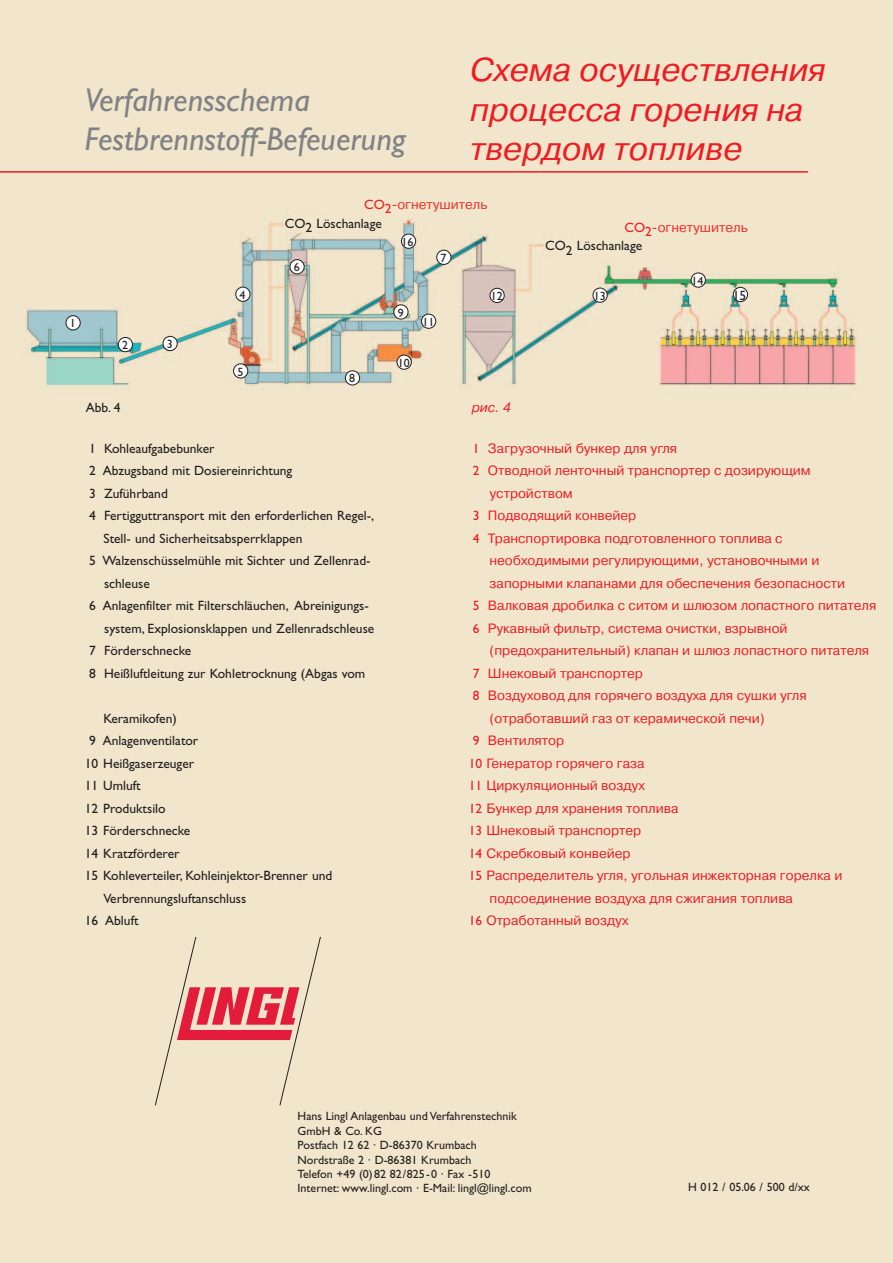
<style>
.page{position:relative;width:893px;height:1263px;background:#fff}
.page>*{position:absolute;margin:0;border:0;box-sizing:border-box;transform-origin:0 0}
.t1{font:italic 33px/39.6px "Pragmatica G";color:#ee1d23}
.t2{font:italic 33px/39.6px "Gill Sans";color:#808285}
.t3{font:13.5px "Pragmatica G";color:#ee1d23}
.t4{font:13.5px "Gill Sans";color:#231f20}
.t5{font:13.5px "Pragmatica G";color:#ee2f2a}
.t6{font:italic 13.5px "Pragmatica G";color:#ee1d23}
.t7{font:12px/14.4px "Gill Sans";color:#231f20}
.s1{font-family:"Gill Sans";color:#ee1d23}
.s2{font-family:"Gill Sans"}
</style>
<div class="page">
<div style="left:0;top:0;width:892px;height:1263px;background:#f1e6cc"></div>
<svg style="left:155px;top:936px;width:166px;height:170px"></svg>
<img style="left:26px;top:213px;width:831px;height:176px">
<hr style="left:0;top:171px;width:808px;height:2px;background:#ee1d23">
<div style="left:5px;top:206px;width:126px;height:54px;background:#f1e6cc"></div>
<div style="left:66px;top:316px;width:14px;height:14px;background:#fff;border-radius:50%"></div>
<div style="left:66px;top:315px;width:15px;height:15px;border:1px solid #231f20;border-radius:50%"></div>
<div style="left:691px;top:273px;width:14px;height:14px;background:#fff;border-radius:50%"></div>
<div style="left:690px;top:273px;width:15px;height:15px;border:1px solid #231f20;border-radius:50%"></div>
<div style="left:118px;top:337px;width:14px;height:15px;background:#fff;border-radius:50%"></div>
<div style="left:118px;top:337px;width:15px;height:15px;border:1px solid #231f20;border-radius:50%"></div>
<div style="left:163px;top:336px;width:14px;height:15px;background:#fff;border-radius:50%"></div>
<div style="left:163px;top:336px;width:15px;height:15px;border:1px solid #231f20;border-radius:50%"></div>
<div style="left:236px;top:287px;width:14px;height:14px;background:#fff;border-radius:50%"></div>
<div style="left:235px;top:287px;width:15px;height:15px;border:1px solid #231f20;border-radius:50%"></div>
<div style="left:233px;top:364px;width:15px;height:14px;background:#fff;border-radius:50%"></div>
<div style="left:233px;top:363px;width:15px;height:15px;border:1px solid #231f20;border-radius:50%"></div>
<div style="left:290px;top:260px;width:14px;height:14px;background:#fff;border-radius:50%"></div>
<div style="left:289px;top:259px;width:15px;height:15px;border:1px solid #231f20;border-radius:50%"></div>
<div style="left:437px;top:250px;width:14px;height:14px;background:#fff;border-radius:50%"></div>
<div style="left:436px;top:250px;width:15px;height:15px;border:1px solid #231f20;border-radius:50%"></div>
<div style="left:345px;top:371px;width:14px;height:14px;background:#fff;border-radius:50%"></div>
<div style="left:345px;top:370px;width:15px;height:15px;border:1px solid #231f20;border-radius:50%"></div>
<div style="left:394px;top:305px;width:14px;height:14px;background:#fff;border-radius:50%"></div>
<div style="left:393px;top:304px;width:15px;height:15px;border:1px solid #231f20;border-radius:50%"></div>
<div style="left:397px;top:355px;width:14px;height:14px;background:#fff;border-radius:50%"></div>
<div style="left:396px;top:355px;width:15px;height:15px;border:1px solid #231f20;border-radius:50%"></div>
<div style="left:421px;top:314px;width:15px;height:14px;background:#fff;border-radius:50%"></div>
<div style="left:421px;top:314px;width:15px;height:15px;border:1px solid #231f20;border-radius:50%"></div>
<div style="left:490px;top:288px;width:14px;height:15px;background:#fff;border-radius:50%"></div>
<div style="left:489px;top:288px;width:15px;height:15px;border:1px solid #231f20;border-radius:50%"></div>
<div style="left:593px;top:288px;width:14px;height:14px;background:#fff;border-radius:50%"></div>
<div style="left:592px;top:288px;width:15px;height:15px;border:1px solid #231f20;border-radius:50%"></div>
<div style="left:733px;top:287px;width:14px;height:15px;background:#fff;border-radius:50%"></div>
<div style="left:733px;top:287px;width:15px;height:15px;border:1px solid #231f20;border-radius:50%"></div>
<div style="left:401px;top:234px;width:14px;height:14px;background:#fff;border-radius:50%"></div>
<div style="left:401px;top:234px;width:15px;height:15px;border:1px solid #231f20;border-radius:50%"></div>
<div style="left:284px;top:216px;width:98px;height:16px;background:#f1e6cc"></div>
<div style="left:544px;top:238px;width:99px;height:16px;background:#f1e6cc"></div>
<h1 class="t2" style="left:85px;top:83px;width:322px">Verfahrensschema<br>Festbrennstoff-Befeuerung</h1>
<h1 class="t1" style="left:470px;top:53px;width:357px">Схема осуществления процесса горения на твердом топливе</h1>
<p class="t7" style="left:70px;top:318px;width:7px">1</p>
<p class="t7" style="left:122px;top:339px;width:7px">2</p>
<p class="t7" style="left:167px;top:338px;width:7px">3</p>
<p class="t7" style="left:239px;top:289px;width:7px">4</p>
<p class="t7" style="left:237px;top:366px;width:7px">5</p>
<p class="t5" style="left:364px;top:199px;width:125px"><span class="s1">CO2</span>-огнетушитель</p>
<p class="t4" style="left:285px;top:219px;width:98px">CO2 Löschanlage</p>
<p class="t7" style="left:294px;top:261px;width:7px">6</p>
<p class="t7" style="left:401px;top:236px;width:13px">16</p>
<p class="t7" style="left:440px;top:252px;width:7px">7</p>
<p class="t5" style="left:624px;top:222px;width:125px"><span class="s1">CO2</span>-огнетушитель</p>
<p class="t4" style="left:545px;top:241px;width:98px">CO2 Löschanlage</p>
<p class="t7" style="left:691px;top:275px;width:13px">14</p>
<p class="t7" style="left:349px;top:373px;width:7px">8</p>
<p class="t7" style="left:397px;top:307px;width:7px">9</p>
<p class="t7" style="left:398px;top:357px;width:13px">10</p>
<p class="t7" style="left:422px;top:316px;width:13px">11</p>
<p class="t7" style="left:491px;top:290px;width:13px">12</p>
<p class="t7" style="left:594px;top:290px;width:13px">13</p>
<p class="t4" style="left:732px;top:291px;width:15px">15</p>
<p class="t4" style="left:86px;top:403px;width:36px">Abb. 4</p>
<p class="t6" style="left:471px;top:403px;width:41px">рис. 4</p>
<p class="t4" style="left:89px;top:443px;width:127px">1 Kohleaufgabebunker</p>
<p class="t4" style="left:89px;top:466px;width:205px">2 Abzugsband mit Dosiereinrichtung</p>
<p class="t4" style="left:89px;top:488px;width:80px">3 Zuführband</p>
<p class="t4" style="left:89px;top:511px;width:287px">4 Fertigguttransport mit den erforderlichen Regel-,</p>
<p class="t4" style="left:103px;top:533px;width:200px">Stell- und Sicherheitsabsperrklappen</p>
<p class="t4" style="left:89px;top:556px;width:283px">5 Walzenschüsselmühle mit Sichter und Zellenrad-</p>
<p class="t4" style="left:104px;top:578px;width:47px">schleuse</p>
<p class="t4" style="left:89px;top:601px;width:281px">6 Anlagenfilter mit Filterschläuchen, Abreinigungs-</p>
<p class="t4" style="left:104px;top:623px;width:272px">system, Explosionsklappen und Zellenradschleuse</p>
<p class="t4" style="left:89px;top:646px;width:104px">7 Förderschnecke</p>
<p class="t4" style="left:89px;top:668px;width:278px">8 Heißluftleitung zur Kohletrocknung (Abgas vom</p>
<p class="t4" style="left:103px;top:713px;width:75px">Keramikofen)</p>
<p class="t4" style="left:89px;top:736px;width:111px">9 Anlagenventilator</p>
<p class="t4" style="left:85px;top:758px;width:111px">10 Heißgaserzeuger</p>
<p class="t4" style="left:85px;top:781px;width:57px">11 Umluft</p>
<p class="t4" style="left:85px;top:803px;width:82px">12 Produktsilo</p>
<p class="t4" style="left:85px;top:826px;width:107px">13 Förderschnecke</p>
<p class="t4" style="left:85px;top:848px;width:96px">14 Kratzförderer</p>
<p class="t4" style="left:85px;top:871px;width:249px">15 Kohleverteiler, Kohleinjektor-Brenner und</p>
<p class="t4" style="left:103px;top:893px;width:144px">Verbrennungsluftanschluss</p>
<p class="t4" style="left:85px;top:916px;width:55px">16 Abluft</p>
<p class="t3" style="left:473px;top:443px;width:206px"><span class="s2">1</span> Загрузочный бункер для угля</p>
<p class="t3" style="left:473px;top:466px;width:339px"><span class="s2">2</span> Отводной ленточный транспортер с дозирующим</p>
<p class="t3" style="left:489px;top:488px;width:85px">устройством</p>
<p class="t3" style="left:473px;top:511px;width:165px"><span class="s2">3</span> Подводящий конвейер</p>
<p class="t3" style="left:473px;top:533px;width:311px"><span class="s2">4</span> Транспортировка подготовленного топлива с</p>
<p class="t3" style="left:489px;top:556px;width:331px">необходимыми регулирующими, установочными и</p>
<p class="t3" style="left:489px;top:578px;width:357px">запорными клапанами для обеспечения безопасности</p>
<p class="t3" style="left:473px;top:601px;width:405px"><span class="s2">5</span> Валковая дробилка с ситом и шлюзом лопастного питателя</p>
<p class="t3" style="left:473px;top:623px;width:316px"><span class="s2">6</span> Рукавный фильтр, система очистки, взрывной</p>
<p class="t3" style="left:489px;top:646px;width:381px">(предохранительный) клапан и шлюз лопастного питателя</p>
<p class="t3" style="left:473px;top:668px;width:171px"><span class="s2">7</span> Шнековый транспортер</p>
<p class="t3" style="left:473px;top:691px;width:335px"><span class="s2">8</span> Воздуховод для горячего воздуха для сушки угля</p>
<p class="t3" style="left:489px;top:713px;width:276px">(отработавший газ от керамической печи)</p>
<p class="t3" style="left:473px;top:736px;width:93px"><span class="s2">9</span> Вентилятор</p>
<p class="t3" style="left:469px;top:758px;width:177px"><span class="s2">10</span> Генератор горячего газа</p>
<p class="t3" style="left:469px;top:781px;width:178px"><span class="s2">11</span> Циркуляционный воздух</p>
<p class="t3" style="left:469px;top:803px;width:211px"><span class="s2">12</span> Бункер для хранения топлива</p>
<p class="t3" style="left:469px;top:826px;width:174px"><span class="s2">13</span> Шнековый транспортер</p>
<p class="t3" style="left:469px;top:848px;width:163px"><span class="s2">14</span> Скребковый конвейер</p>
<p class="t3" style="left:469px;top:871px;width:375px"><span class="s2">15</span> Распределитель угля, угольная инжекторная горелка и</p>
<p class="t3" style="left:489px;top:893px;width:305px">подсоединение воздуха для сжигания топлива</p>
<p class="t3" style="left:469px;top:916px;width:161px"><span class="s2">16</span> Отработанный воздух</p>
<p class="t7" style="left:297px;top:1110px;width:235px">Hans Lingl Anlagenbau und Verfahrenstechnik GmbH &amp; Co. KG<br>Postfach 12 62 · D-86370 Krumbach Nordstraße 2 · D-86381 Krumbach<br>Telefon +49 (0)82 82/825-0 · Fax -510<br>Internet: www.lingl.com · E-Mail: lingl@lingl.com</p>
<p class="t7" style="left:688px;top:1181px;width:123px">H 012 / 05.06 / 500 d/xx</p>
</div>
